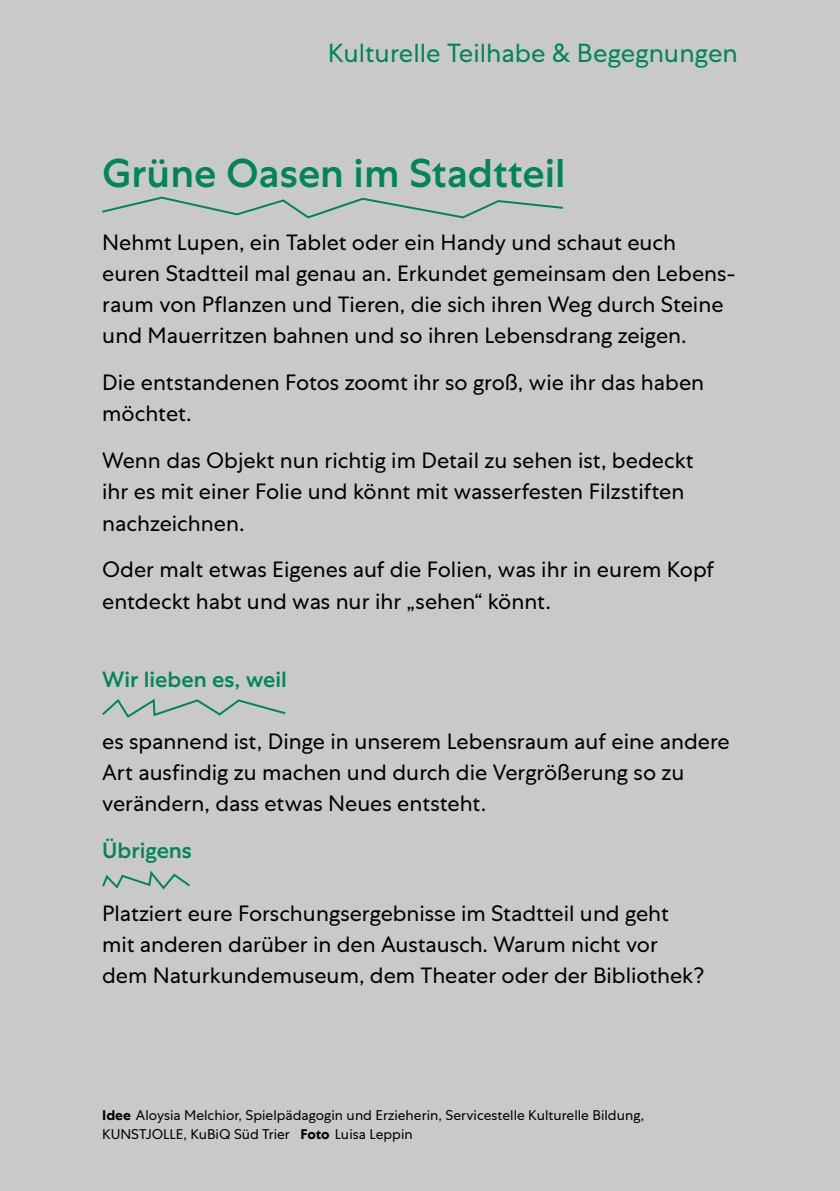
<style>
.page{position:relative;width:840px;height:1191px;background:#fff}
.page>*{position:absolute;margin:0;border:0;box-sizing:border-box;transform-origin:0 0}
.t1{font:500 40px "Centra No 1";color:#00855b}
.t2{font:26px "Centra No 1";color:#00855b}
.t3{font:22px/31.2px "Centra No 1";color:#000}
.t4{font:500 22px "Centra No 1";color:#00855b}
.t5{font:14px/19.6px "Centra No 1";color:#000}
.s1{font-weight:700}
</style>
<div class="page">
<div style="left:0;top:0;width:839px;height:1191px;background:#c9c9c9"></div>
<svg style="left:102px;top:196px;width:461px;height:23px"></svg>
<svg style="left:102px;top:698px;width:184px;height:20px"></svg>
<svg style="left:102px;top:870px;width:88px;height:20px"></svg>
<p class="t2" style="left:327px;top:38px;width:411px">Kulturelle Teilhabe &amp; Begegnungen</p>
<h1 class="t1" style="left:102px;top:150px;width:464px">Grüne Oasen im Stadtteil</h1>
<p class="t3" style="left:102px;top:226px;width:634px">Nehmt Lupen, ein Tablet oder ein Handy und schaut euch euren Stadtteil mal genau an. Erkundet gemeinsam den Lebens&shy;raum von Pflanzen und Tieren, die sich ihren Weg durch Steine und Mauerritzen bahnen und so ihren Lebensdrang zeigen.</p>
<p class="t3" style="left:102px;top:367px;width:603px">Die entstandenen Fotos zoomt ihr so groß, wie ihr das haben möchtet.</p>
<p class="t3" style="left:102px;top:445px;width:592px">Wenn das Objekt nun richtig im Detail zu sehen ist, bedeckt ihr es mit einer Folie und könnt mit wasserfesten Filzstiften nachzeichnen.</p>
<p class="t3" style="left:102px;top:554px;width:613px">Oder malt etwas Eigenes auf die Folien, was ihr in eurem Kopf entdeckt habt und was nur ihr „sehen“ könnt.</p>
<p class="t4" style="left:102px;top:666px;width:186px">Wir lieben es, weil</p>
<p class="t3" style="left:102px;top:726px;width:628px">es spannend ist, Dinge in unserem Lebensraum auf eine andere<br>Art ausfindig zu machen und durch die Vergrößerung so zu verändern, dass etwas Neues entsteht.</p>
<p class="t4" style="left:102px;top:838px;width:91px">Übrigens</p>
<p class="t3" style="left:102px;top:897px;width:603px">Platziert eure Forschungsergebnisse im Stadtteil und geht mit anderen darüber in den Austausch. Warum nicht vor dem Naturkundemuseum, dem Theater oder der Bibliothek?</p>
<p class="t5" style="left:102px;top:1105px;width:543px"><span class="s1">Idee</span> Aloysia Melchior, Spielpädagogin und Erzieherin, Servicestelle Kulturelle Bildung,<br>KUNSTJOLLE, KuBiQ Süd Trier <span class="s1">Foto</span> Luisa Leppin</p>
</div>
